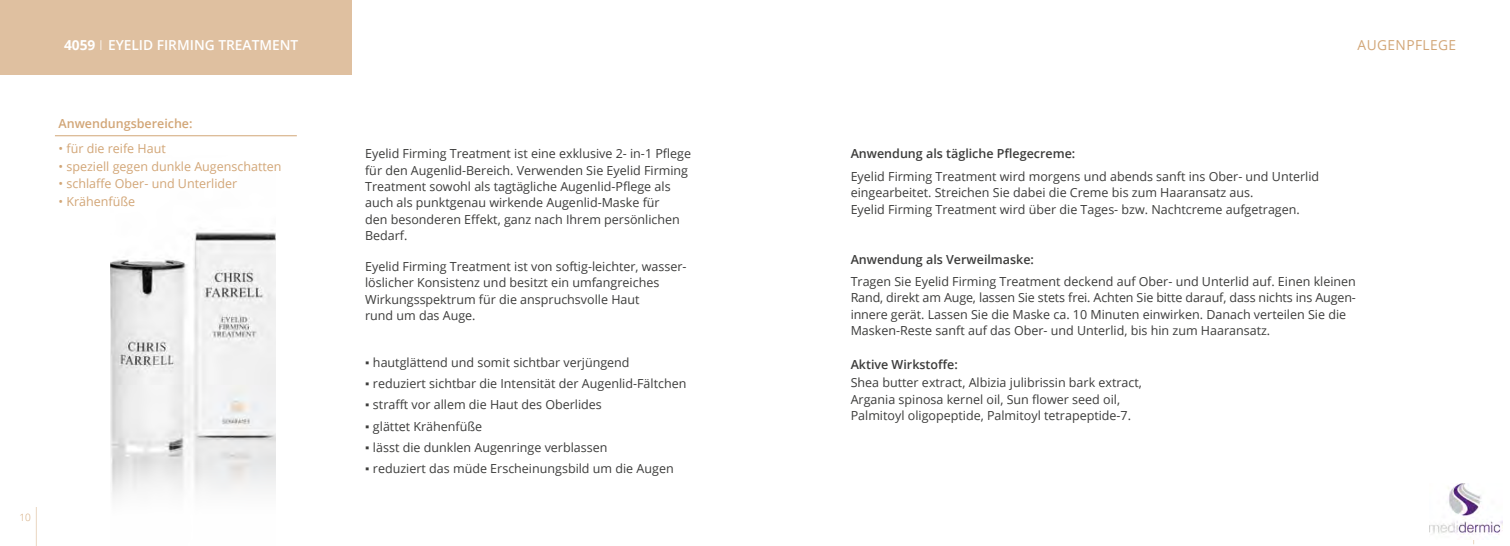
<style>
.page{position:relative;width:1510px;height:546px;background:#fff}
.page>*{position:absolute;margin:0;border:0;box-sizing:border-box;transform-origin:0 0}
.t1{font:600 13.75px "Open Sans";color:#fff}
.t2{font:13.75px "Open Sans";letter-spacing:.03em;color:#d2a677}
.t3{font:12.5px/16.2px "Open Sans";color:#3c3c3b}
.t4{font:12.5px "Open Sans";color:#d2a677}
.t5{font:600 12.5px "Open Sans";color:#3c3c3b}
.t6{font:600 12.5px "Open Sans";color:#d2a677}
.t7{font:300 10px "Open Sans";color:#d2a677}
.s1{font-weight:700}
.s2{font-family:"DIN Pro";font-weight:300}
.s3{font-family:"Arial"}
</style>
<div class="page">
<div style="left:0;top:0;width:352px;height:74px;background:#dfc0a0"></div>
<hr style="left:55px;top:135px;width:242px;height:1px;background:#d2a677">
<img style="left:110px;top:232px;width:165px;height:266px">
<hr style="left:1473px;top:508px;width:1px;height:36px;background:#d2a677">
<hr style="left:36px;top:507px;width:1px;height:39px;background:#d2a677">
<img style="left:1429px;top:483px;width:72px;height:56px">
<p class="t1" style="left:64px;top:35px;width:236px"><span class="s1">4059</span> <span class="s2">I</span> EYELID FIRMING TREATMENT</p>
<p class="t6" style="left:58px;top:115px;width:136px">Anwendungsbereiche:</p>
<p class="t4" style="left:58px;top:140px;width:109px">• für die reife Haut</p>
<p class="t4" style="left:58px;top:158px;width:225px">• speziell gegen dunkle Augenschatten</p>
<p class="t4" style="left:58px;top:175px;width:180px">• schlaffe Ober- und Unterlider</p>
<p class="t4" style="left:58px;top:193px;width:78px">• Krähenfüße</p>
<p class="t7" style="left:20px;top:510px;width:13px">10</p>
<p class="t3" style="left:365px;top:145px;width:327px">Eyelid Firming Treatment ist eine exklusive 2- in-1 Pflege für den Augenlid-Bereich. Verwenden Sie Eyelid Firming Treatment sowohl als tagtägliche Augenlid-Pflege als auch als punktgenau wirkende Augenlid-Maske für<br>den besonderen Effekt, ganz nach Ihrem persönlichen Bedarf.</p>
<p class="t3" style="left:365px;top:258px;width:323px">Eyelid Firming Treatment ist von softig-leichter, wasser&shy;löslicher Konsistenz und besitzt ein umfangreiches Wirkungsspektrum für die anspruchsvolle Haut<br>rund um das Auge.</p>
<p class="t3" style="left:365px;top:354px;width:266px"><span class="s3">▪</span> hautglättend und somit sichtbar verjüngend</p>
<p class="t3" style="left:365px;top:375px;width:323px"><span class="s3">▪</span> reduziert sichtbar die Intensität der Augenlid-Fältchen</p>
<p class="t3" style="left:365px;top:396px;width:238px"><span class="s3">▪</span> strafft vor allem die Haut des Oberlides</p>
<p class="t3" style="left:365px;top:417px;width:119px"><span class="s3">▪</span> glättet Krähenfüße</p>
<p class="t3" style="left:365px;top:439px;width:244px"><span class="s3">▪</span> lässt die dunklen Augenringe verblassen</p>
<p class="t3" style="left:365px;top:460px;width:310px"><span class="s3">▪</span> reduziert das müde Erscheinungsbild um die Augen</p>
<p class="t2" style="left:1357px;top:35px;width:100px">AUGENPFLEGE</p>
<p class="t5" style="left:850px;top:145px;width:226px">Anwendung als tägliche Pflegecreme:</p>
<p class="t3" style="left:850px;top:168px;width:470px">Eyelid Firming Treatment wird morgens und abends sanft ins Ober- und Unterlid eingearbeitet. Streichen Sie dabei die Creme bis zum Haaransatz aus.<br>Eyelid Firming Treatment wird über die Tages- bzw. Nachtcreme aufgetragen.</p>
<p class="t5" style="left:850px;top:250px;width:185px">Anwendung als Verweilmaske:</p>
<p class="t3" style="left:850px;top:273px;width:507px">Tragen Sie Eyelid Firming Treatment deckend auf Ober- und Unterlid auf. Einen kleinen Rand, direkt am Auge, lassen Sie stets frei. Achten Sie bitte darauf, dass nichts ins Augen&shy;innere gerät. Lassen Sie die Maske ca. 10 Minuten einwirken. Danach verteilen Sie die Masken-Reste sanft auf das Ober- und Unterlid, bis hin zum Haaransatz.</p>
<p class="t5" style="left:850px;top:355px;width:109px">Aktive Wirkstoffe:</p>
<p class="t3" style="left:850px;top:374px;width:293px">Shea butter extract, Albizia julibrissin bark extract,<br>Argania spinosa kernel oil, Sun flower seed oil,<br>Palmitoyl oligopeptide, Palmitoyl tetrapeptide-7.</p>
</div>
